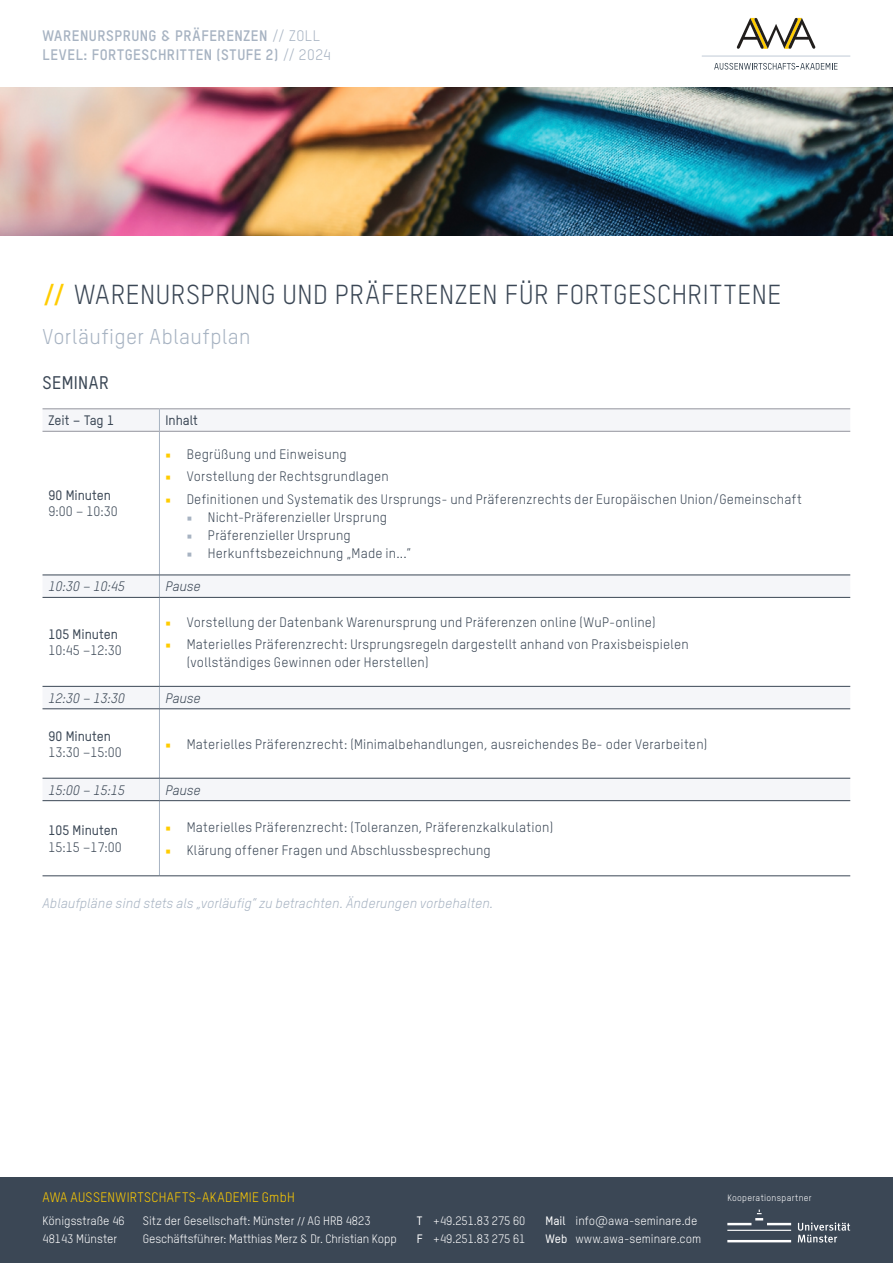
<style>
.page{position:relative;width:893px;height:1263px;background:#fff}
.page>*{position:absolute;margin:0;border:0;box-sizing:border-box;transform-origin:0 0}
.t1{font:27px "TSTARPRO";letter-spacing:.02em;color:#3b4755}
.t2{font:21px "TSTARPRO";letter-spacing:.02em;color:#a7b3c2}
.t3{font:500 18px "TSTARPRO";letter-spacing:.025em;color:#3b4755}
.t4{font:700 15px/19.5px "TSTARPRO";letter-spacing:.035em;color:#a7b3c2}
.t5{font:13.5px/18px "TSTARPRO";letter-spacing:.015em;color:#3b4755}
.t6{font:italic 13.5px "TSTARPRO";letter-spacing:.01em;color:#a7b3c2}
.t7{font:500 13.5px "TSTARPRO";color:#3b4755}
.t8{font:italic 13.5px "TSTARPRO";color:#3b4755}
.t9{font:13.5px "TSTARPRO";letter-spacing:.02em;color:#fc0}
.t10{font:12px/18px "TSTARPRO";color:#fff}
.t11{font:9px "TSTARPRO";letter-spacing:.03em;color:#fff}
.s1{font-weight:400}
.s2{font-weight:700;color:#fc0}
.s3{font-family:"Minion Pro";color:#fc0}
.s4{font-family:"Minion Pro";color:#a7b3c2}
.s5{font-family:"Minion Pro"}
.s6{font-weight:500}
</style>
<div class="page">
<hr style="left:702px;top:55px;width:148px;height:2px;background:#d2d9e2">
<svg style="left:736px;top:18px;width:80px;height:31px"></svg>
<svg style="left:714px;top:63px;width:123px;height:7px"></svg>
<svg style="left:43px;top:409px;width:807px;height:391px"></svg>
<hr style="left:159px;top:432px;width:1px;height:143px;background:#a7b3c2">
<svg style="left:159px;top:576px;width:1px;height:21px"></svg>
<hr style="left:159px;top:598px;width:1px;height:88px;background:#a7b3c2">
<svg style="left:159px;top:687px;width:1px;height:21px"></svg>
<hr style="left:159px;top:709px;width:1px;height:69px;background:#a7b3c2">
<svg style="left:159px;top:779px;width:1px;height:21px"></svg>
<hr style="left:159px;top:801px;width:1px;height:75px;background:#a7b3c2">
<hr style="left:43px;top:408px;width:116px;height:1px;background:#93949d">
<hr style="left:159px;top:408px;width:691px;height:1px;background:#93949d">
<hr style="left:43px;top:431px;width:116px;height:1px;background:#93949d">
<hr style="left:159px;top:431px;width:691px;height:1px;background:#93949d">
<hr style="left:43px;top:575px;width:116px;height:1px;background:#3b4755">
<hr style="left:159px;top:575px;width:691px;height:1px;background:#3b4755">
<hr style="left:43px;top:597px;width:116px;height:1px;background:#3b4755">
<hr style="left:159px;top:597px;width:691px;height:1px;background:#3b4755">
<hr style="left:43px;top:686px;width:116px;height:1px;background:#3b4755">
<hr style="left:159px;top:686px;width:691px;height:1px;background:#3b4755">
<hr style="left:43px;top:708px;width:116px;height:1px;background:#3b4755">
<hr style="left:159px;top:708px;width:691px;height:1px;background:#3b4755">
<hr style="left:43px;top:778px;width:116px;height:1px;background:#3b4755">
<hr style="left:159px;top:778px;width:691px;height:1px;background:#3b4755">
<hr style="left:43px;top:800px;width:116px;height:1px;background:#3b4755">
<hr style="left:159px;top:800px;width:691px;height:1px;background:#3b4755">
<hr style="left:43px;top:875px;width:116px;height:1px;background:#3b4755">
<hr style="left:159px;top:875px;width:691px;height:1px;background:#3b4755">
<svg style="left:159px;top:409px;width:1px;height:22px"></svg>
<div style="left:0;top:1178px;width:893px;height:85px;background:#3b4755"></div>
<svg style="left:727px;top:1209px;width:123px;height:33px"></svg>
<img style="left:0;top:87px;width:893px;height:149px">
<p class="t4" style="left:43px;top:25px;width:290px">WARENURSPRUNG &amp; PRÄFERENZEN <span class="s1">// ZOLL<br></span>LEVEL: FORTGESCHRITTEN (STUFE 2) <span class="s1">// 2024</span></p>
<h1 class="t1" style="left:43px;top:276px;width:740px"><span class="s2">//</span> WARENURSPRUNG UND PRÄFERENZEN FÜR FORTGESCHRITTENE</h1>
<h2 class="t2" style="left:43px;top:322px;width:210px">Vorläufiger Ablaufplan</h2>
<h3 class="t3" style="left:43px;top:370px;width:68px">SEMINAR</h3>
<p class="t7" style="left:49px;top:411px;width:67px">Zeit – Tag 1</p>
<p class="t7" style="left:165px;top:411px;width:34px">Inhalt</p>
<p class="t7" style="left:49px;top:486px;width:64px">90 Minuten</p>
<p class="t5" style="left:49px;top:502px;width:71px">9:00 – 10:30</p>
<p class="t5" style="left:165px;top:444px;width:183px"><span class="s3">■</span> Begrüßung und Einweisung</p>
<p class="t5" style="left:165px;top:467px;width:225px"><span class="s3">■</span> Vorstellung der Rechtsgrundlagen</p>
<p class="t5" style="left:165px;top:489px;width:638px"><span class="s3">■</span> Definitionen und Systematik des Ursprungs- und Präferenzrechts der Europäischen Union/Gemeinschaft</p>
<p class="t5" style="left:187px;top:507px;width:202px"><span class="s4">■</span> Nicht-Präferenzieller Ursprung</p>
<p class="t5" style="left:187px;top:525px;width:166px"><span class="s4">■</span> Präferenzieller Ursprung</p>
<p class="t5" style="left:187px;top:543px;width:226px"><span class="s4">■</span> Herkunftsbezeichnung „Made in...“</p>
<p class="t8" style="left:49px;top:577px;width:78px">10:30 – 10:45</p>
<p class="t8" style="left:165px;top:577px;width:37px">Pause</p>
<p class="t7" style="left:49px;top:625px;width:71px">105 Minuten</p>
<p class="t5" style="left:49px;top:641px;width:75px">10:45 –12:30</p>
<p class="t5" style="left:165px;top:612px;width:492px"><span class="s3">■</span> Vorstellung der Datenbank Warenursprung und Präferenzen online (WuP-online)</p>
<p class="t5" style="left:187px;top:635px;width:503px;text-indent:-21px"><span class="s3">■</span> Materielles Präferenzrecht: Ursprungsregeln dargestellt anhand von Praxisbeispielen (vollständiges Gewinnen oder Herstellen)</p>
<p class="t8" style="left:49px;top:689px;width:78px">12:30 – 13:30</p>
<p class="t8" style="left:165px;top:689px;width:37px">Pause</p>
<p class="t7" style="left:49px;top:727px;width:64px">90 Minuten</p>
<p class="t5" style="left:49px;top:742px;width:75px">13:30 –15:00</p>
<p class="t5" style="left:165px;top:734px;width:543px"><span class="s3">■</span> Materielles Präferenzrecht: (Minimalbehandlungen, ausreichendes Be- oder Verarbeiten)</p>
<p class="t8" style="left:49px;top:781px;width:78px">15:00 – 15:15</p>
<p class="t8" style="left:165px;top:781px;width:37px">Pause</p>
<p class="t7" style="left:49px;top:821px;width:71px">105 Minuten</p>
<p class="t5" style="left:49px;top:837px;width:75px">15:15 –17:00</p>
<p class="t5" style="left:165px;top:818px;width:389px"><span class="s3">■</span> Materielles Präferenzrecht: (Toleranzen, Präferenzkalkulation)</p>
<p class="t5" style="left:165px;top:840px;width:327px"><span class="s3">■</span> Klärung offener Fragen und Abschlussbesprechung</p>
<p class="t6" style="left:43px;top:894px;width:452px">Ablaufpläne sind stets als „vorläufig“ zu betrachten. Änderungen vorbehalten.</p>
<p class="t9" style="left:43px;top:1188px;width:254px">AWA AUSSENWIRTSCHAFTS-AKADEMIE GmbH</p>
<p class="t10" style="left:43px;top:1211px;width:84px">Königsstraße 46<br>48143 Münster</p>
<p class="t10" style="left:143px;top:1211px;width:255px">Sitz der Gesellschaft: Münster <span class="s5">//</span> AG HRB 4823<br>Geschäftsführer: Matthias Merz &amp; Dr. Christian Kopp</p>
<p class="t10" style="left:417px;top:1211px;width:110px"><span class="s6">T</span> +49.251.83 275 60<br><span class="s6">F</span> +49.251.83 275 61</p>
<p class="t10" style="left:546px;top:1211px;width:157px"><span class="s6">Mail</span> info@awa-seminare.de<br><span class="s6">Web</span> www.awa-seminare.com</p>
<p class="t11" style="left:727px;top:1192px;width:86px">Kooperationspartner</p>
</div>
